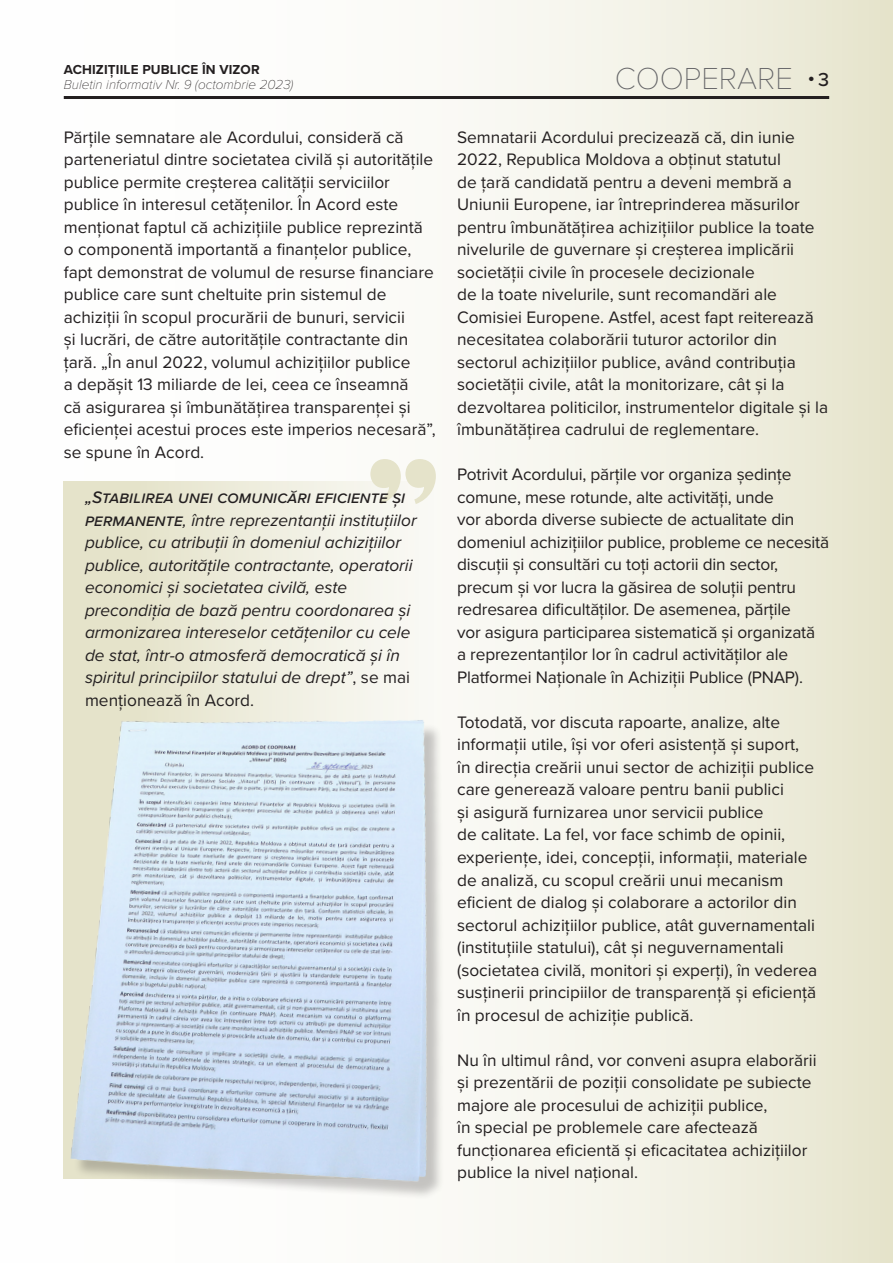
<style>
.page{position:relative;width:893px;height:1263px;background:#fff}
.page>*{position:absolute;margin:0;border:0;box-sizing:border-box;transform-origin:0 0}
.Rubrica_pagina{font:100 31.5px "Proxima Nova T";color:#636366}
.t1{font:17.25px/22.5px "Proxima Nova";color:#231f20}
.t2{font:italic 17.25px/22.5px "Proxima Nova";color:#231f20}
.t3{font:italic 100 13.5px "Proxima Nova";color:#231f20}
.t4{font:700 13.5px "Proxima Nova";letter-spacing:.01em;color:#231f20}
.t5{font:700 7.5px "Proxima Nova";color:#231f20}
.s1{font-weight:500;font-size:19.5px}
.s2{font-weight:500}
.s3{font-style:normal}
</style>
<div class="page">
<div style="left:0;top:0;width:893px;height:1263px;background:linear-gradient(to right,#fff,#ebead7)"></div>
<hr style="left:64px;top:96px;width:765px;height:3px;background:#231f20">
<div style="left:64px;top:482px;width:372px;height:697px;background:linear-gradient(to right,#e2e0c3,#fafaf6)"></div>
<img style="left:67px;top:693px;width:396px;height:502px">
<svg style="left:370px;top:459px;width:66px;height:45px"></svg>
<p class="t4" style="left:64px;top:60px;width:197px">ACHIZIȚIILE PUBLICE ÎN VIZOR</p>
<p class="t3" style="left:64px;top:75px;width:231px">Buletin informativ Nr. 9 (octombrie 2023)</p>
<p class="Rubrica_pagina" style="left:615px;top:55px;width:180px">COOPERARE</p>
<p class="t5" style="left:809px;top:73px;width:22px">● <span class="s1">3</span></p>
<p class="t1" style="left:64px;top:125px;width:374px">Părțile semnatare ale Acordului, consideră că parteneriatul dintre societatea civilă și autoritățile publice permite creșterea calității serviciilor publice în interesul cetățenilor. În Acord este menționat faptul că achizițiile publice reprezintă o componentă importantă a finanțelor publice, fapt demonstrat de volumul de resurse financiare publice care sunt cheltuite prin sistemul de achiziții în scopul procurării de bunuri, servicii<br>și lucrări, de către autoritățile contractante din țară. „În anul 2022, volumul achizițiilor publice<br>a depășit 13 miliarde de lei, ceea ce înseamnă<br>că asigurarea și îmbunătățirea transparenței și eficienței acestui proces este imperios necesară”, se spune în Acord.</p>
<p class="t1" style="left:457px;top:125px;width:373px">Semnatarii Acordului precizează că, din iunie 2022, Republica Moldova a obținut statutul<br>de țară candidată pentru a deveni membră a Uniunii Europene, iar întreprinderea măsurilor pentru îmbunătățirea achizițiilor publice la toate nivelurile de guvernare și creșterea implicării societății civile în procesele decizionale<br>de la toate nivelurile, sunt recomandări ale Comisiei Europene. Astfel, acest fapt reiterează necesitatea colaborării tuturor actorilor din sectorul achizițiilor publice, având contribuția societății civile, atât la monitorizare, cât și la dezvoltarea politicilor, instrumentelor digitale și la îmbunătățirea cadrului de reglementare.</p>
<p class="t1" style="left:457px;top:463px;width:374px">Potrivit Acordului, părțile vor organiza ședințe comune, mese rotunde, alte activități, unde<br>vor aborda diverse subiecte de actualitate din domeniul achizițiilor publice, probleme ce necesită discuții și consultări cu toți actorii din sector, precum și vor lucra la găsirea de soluții pentru redresarea dificultăților. De asemenea, părțile<br>vor asigura participarea sistematică și organizată<br>a reprezentanților lor în cadrul activităților ale Platformei Naționale în Achiziții Publice (PNAP).</p>
<p class="t1" style="left:457px;top:710px;width:362px">Totodată, vor discuta rapoarte, analize, alte informații utile, își vor oferi asistență și suport,<br>în direcția creării unui sector de achiziții publice care generează valoare pentru banii publici<br>și asigură furnizarea unor servicii publice<br>de calitate. La fel, vor face schimb de opinii, experiențe, idei, concepții, informații, materiale de analiză, cu scopul creării unui mecanism eficient de dialog și colaborare a actorilor din sectorul achizițiilor publice, atât guvernamentali (instituțiile statului), cât și neguvernamentali (societatea civilă, monitori și experți), în vederea susținerii principiilor de transparență și eficiență în procesul de achiziție publică.</p>
<p class="t1" style="left:457px;top:1048px;width:361px">Nu în ultimul rând, vor conveni asupra elaborării și prezentării de poziții consolidate pe subiecte majore ale procesului de achiziții publice,<br>în special pe problemele care afectează funcționarea eficientă și eficacitatea achizițiilor publice la nivel național.</p>
<p class="t2" style="left:85px;top:486px;width:333px"><span class="s2">„Stabilirea unei comunicări eficiente și permanente</span>, între reprezentanții instituțiilor publice, cu atribuții în domeniul achizițiilor publice, autoritățile contractante, operatorii economici și societatea civilă, este precondiția de bază pentru coordonarea și armonizarea intereselor cetățenilor cu cele de stat, într-o atmosferă democratică și în spiritul principiilor statului de drept”<span class="s3">, se mai menționează în Acord.</span></p>
</div>
